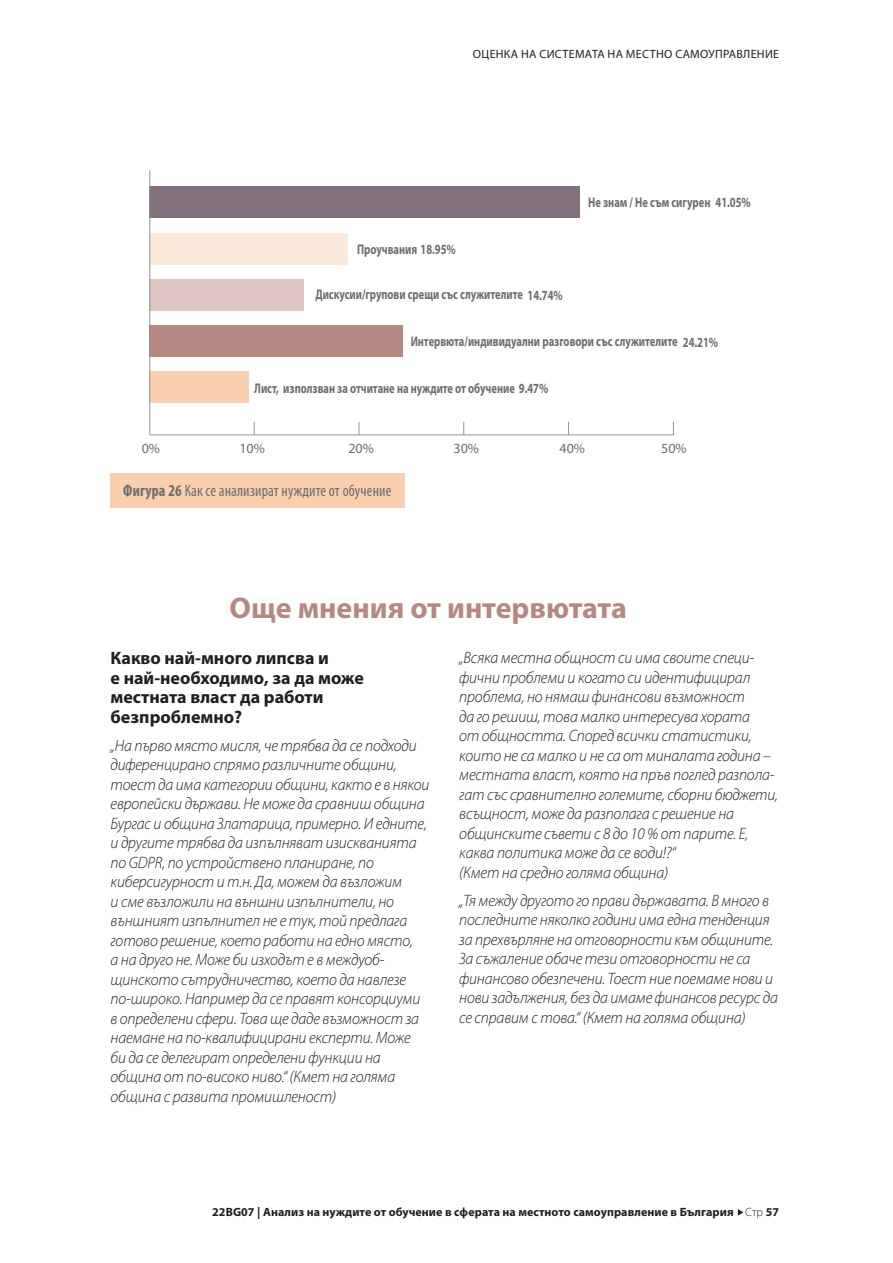
<style>
.page{position:relative;width:893px;height:1263px;background:#fff}
.page>*{position:absolute;margin:0;border:0;box-sizing:border-box;transform-origin:0 0}
._1_Titre-couleur{font:700 30px "Myriad Pro";color:#b58882}
._2_S-titre_ok{font:700 18px/19.5px "Myriad Pro";color:#231f20}
._5_Txt-retrait-ok{font:italic 300 16.5px/19.5px "Myriad Pro";letter-spacing:-.01em;color:#231f20;scale:.95 1}
.Legende_condensed{font:condensed 16.5px "Myriad Pro";letter-spacing:.01em;color:#6c6d70;scale:.95 1}
.t1{font:700 14.1px "Myriad Pro";color:#6c6d70;scale:.75 1}
.t2{font:14.1px "Myriad Pro";color:#6c6d70}
.t3{font:700 12px "Myriad Pro";letter-spacing:.005em;color:#231f20}
.Tetiere_ok{font:12px "Myriad Pro";letter-spacing:.025em;color:#231f20}
.s1{font-weight:700}
.s2{font-weight:300}
</style>
<div class="page">
<svg style="left:738px;top:1209px;width:5px;height:6px"></svg>
<div style="left:149px;top:371px;width:100px;height:32px;background:#facfaf"></div>
<div style="left:149px;top:325px;width:254px;height:32px;background:#b58882"></div>
<div style="left:149px;top:279px;width:155px;height:32px;background:#dec7c3"></div>
<div style="left:149px;top:233px;width:199px;height:32px;background:#fbe9d9"></div>
<div style="left:149px;top:187px;width:430px;height:31px;background:#836f7b"></div>
<svg style="left:673px;top:422px;width:1px;height:12px"></svg>
<svg style="left:359px;top:422px;width:1px;height:12px"></svg>
<hr style="left:150px;top:434px;width:524px;height:1px;background:#939598">
<svg style="left:254px;top:422px;width:1px;height:13px"></svg>
<svg style="left:568px;top:422px;width:1px;height:12px"></svg>
<svg style="left:463px;top:422px;width:1px;height:13px"></svg>
<hr style="left:149px;top:170px;width:1px;height:265px;background:#939598">
<div style="left:111px;top:474px;width:294px;height:34px;background:#facfaf"></div>
<p class="Tetiere_ok" style="left:473px;top:46px;width:308px">ОЦЕНКА НА СИСТЕМАТА НА МЕСТНО САМОУПРАВЛЕНИЕ</p>
<p class="t1" style="left:588px;top:193px;width:218px">Не знам / Не съм сигурен 41.05%</p>
<p class="t1" style="left:357px;top:240px;width:133px">Проучвания 18.95%</p>
<p class="t1" style="left:315px;top:285px;width:331px">Дискусии/групови срещи със служителите 14.74%</p>
<p class="t1" style="left:411px;top:332px;width:412px">Интервюта/индивидуални разговори със служителите 24.21%</p>
<p class="t1" style="left:254px;top:379px;width:394px">Лист, използван за отчитане на нуждите от обучение 9.47%</p>
<p class="t2" style="left:142px;top:440px;width:20px">0%</p>
<p class="t2" style="left:239px;top:440px;width:27px">10%</p>
<p class="t2" style="left:348px;top:440px;width:27px">20%</p>
<p class="t2" style="left:454px;top:440px;width:27px">30%</p>
<p class="t2" style="left:560px;top:440px;width:27px">40%</p>
<p class="t2" style="left:661px;top:440px;width:27px">50%</p>
<p class="Legende_condensed" style="left:123px;top:480px;width:284px"><span class="s1">Фигура 26</span> Как се анализират нуждите от обучение</p>
<p class="_1_Titre-couleur" style="left:230px;top:588px;width:399px">Още мнения от интервютата</p>
<p class="_2_S-titre_ok" style="left:111px;top:648px;width:255px">Какво най-много липсва и<br>е най-необходимо, за да може местната власт да работи безпроблемно?</p>
<p class="_5_Txt-retrait-ok" style="left:111px;top:735px;width:337px">„На първо място мисля, че трябва да се подходи диференцирано спрямо различните общини, тоест да има категории общини, както е в някои европейски държави. Не може да сравниш община Бургас и община Златарица, примерно. И едните, и другите трябва да изпълняват изискванията по GDPR, по устройствено планиране, по киберсигурност и т.н. Да, можем да възложим<br>и сме възложили на външни изпълнители, но външният изпълнител не е тук, той предлага готово решение, което работи на едно място,<br>а на друго не. Може би изходът е в междуоб&shy;щинското сътрудничество, което да навлезе по-широко. Например да се правят консорциуми в определени сфери. Това ще даде възможност за наемане на по-квалифицирани експерти. Може би да се делегират определени функции на община от по-високо ниво.“ (Кмет на голяма община с развита промишленост)</p>
<p class="_5_Txt-retrait-ok" style="left:459px;top:648px;width:337px">„Всяка местна общност си има своите специ&shy;фични проблеми и когато си идентифицирал проблема, но нямаш финансови възможност<br>да го решиш, това малко интересува хората<br>от общността. Според всички статистики, които не са малко и не са от миналата година – местната власт, която на пръв поглед разпола&shy;гат със сравнително големите, сборни бюджети, всъщност, може да разполага с решение на общинските съвети с 8 до 10 % от парите. Е, каква политика може да се води!?“<br>(Кмет на средно голяма община)</p>
<p class="_5_Txt-retrait-ok" style="left:459px;top:890px;width:337px">„Тя между другото го прави държавата. В много в последните няколко години има една тенденция за прехвърляне на отговорности към общините.<br>За съжаление обаче тези отговорности не са финансово обезпечени. Тоест ние поемаме нови и нови задължения, без да имаме финансов ресурс да се справим с това.“ (Кмет на голяма община)</p>
<p class="t3" style="left:212px;top:1204px;width:568px">22BG07 | Анализ на нуждите от обучение в сферата на местното самоуправление в България <span class="s2">Cтр</span> 57</p>
</div>
